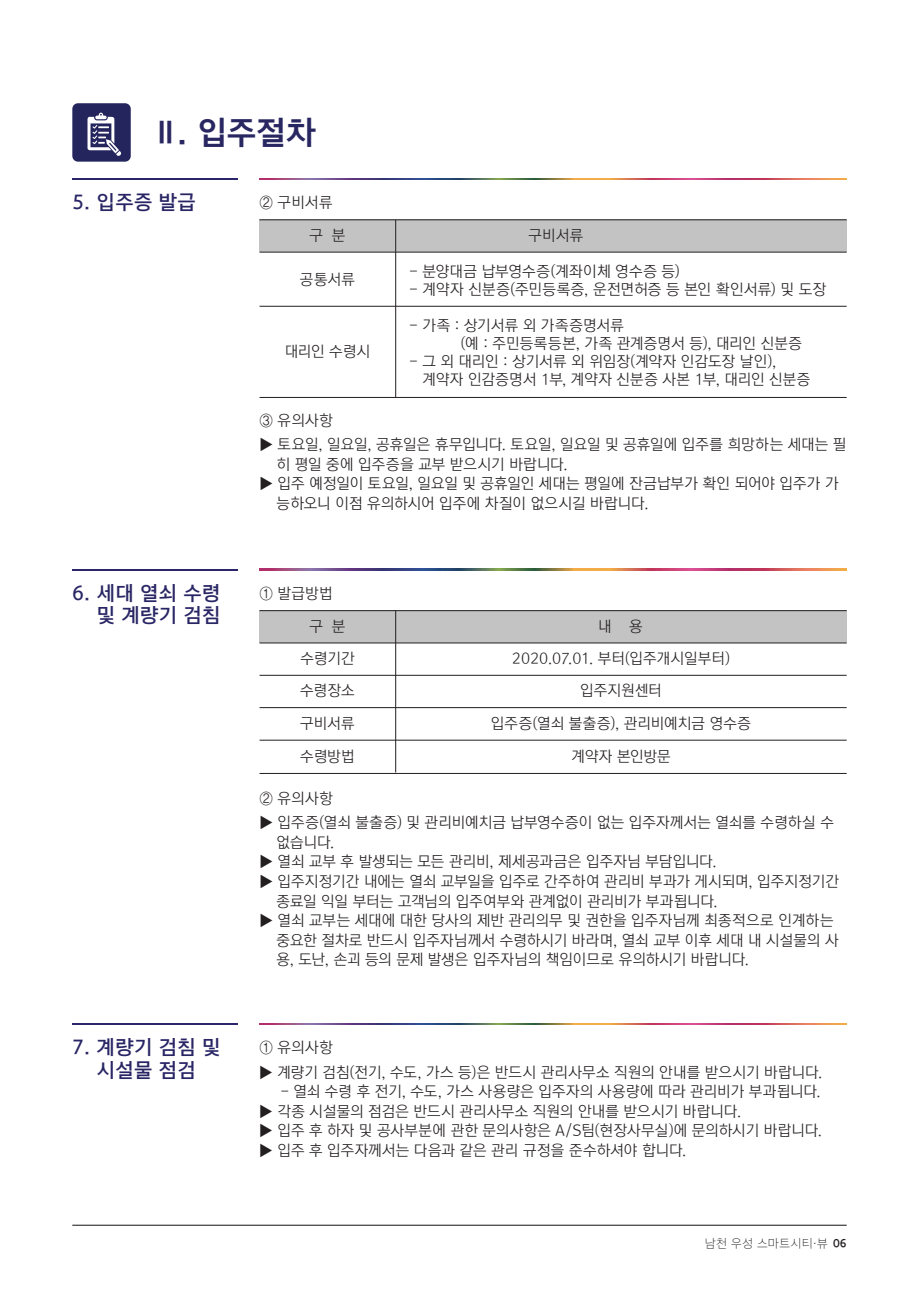
<style>
.page{position:relative;width:919px;height:1289px;background:#fff}
.page>*{position:absolute;margin:0;border:0;box-sizing:border-box;transform-origin:0 0}
.t1{font:31.5px "TTM Gothic B";color:#282761}
.t2{font:19.5px/22.6px "TTM Gothic SB";letter-spacing:.02em;color:#292665;text-align:right}
.t3{font:15.15px "Rix M Go L";letter-spacing:.01em;color:#231f20}
.t4{font:15px/19.5px "Rix M Go L";letter-spacing:.01em;color:#231f20}
.t5{font:15px "Rix M Go L";letter-spacing:.005em;color:#201c1d}
.t6{font:12px "TTM Gothic UL";color:#231f20}
.s1{color:#231f20}
.s2{font-family:"H Dharmony M"}
</style>
<div class="page">
<hr style="left:72px;top:1224px;width:774px;height:1px;background:#231f20">
<svg style="left:259px;top:1023px;width:587px;height:1px"></svg>
<hr style="left:72px;top:1023px;width:166px;height:1px;background:#2b2569">
<svg style="left:259px;top:178px;width:587px;height:1px"></svg>
<hr style="left:72px;top:178px;width:166px;height:1px;background:#2b2569">
<hr style="left:259px;top:773px;width:587px;height:1px;background:#231f20">
<div style="left:259px;top:610px;width:587px;height:33px;background:#c3c3c3"></div>
<hr style="left:259px;top:610px;width:587px;height:1px;background:#231f20">
<hr style="left:259px;top:642px;width:587px;height:1px;background:#231f20">
<hr style="left:259px;top:675px;width:587px;height:1px;background:#231f20">
<hr style="left:259px;top:707px;width:587px;height:1px;background:#231f20">
<hr style="left:259px;top:740px;width:587px;height:1px;background:#231f20">
<hr style="left:395px;top:610px;width:1px;height:162px;background:#231f20">
<div style="left:259px;top:220px;width:136px;height:32px;background:#c3c3c3"></div>
<div style="left:395px;top:220px;width:226px;height:32px;background:#c3c3c3"></div>
<div style="left:621px;top:220px;width:225px;height:32px;background:#c3c3c3"></div>
<hr style="left:259px;top:219px;width:587px;height:1px;background:#231f20">
<hr style="left:259px;top:252px;width:587px;height:1px;background:#231f20">
<hr style="left:259px;top:306px;width:587px;height:1px;background:#231f20">
<hr style="left:259px;top:397px;width:587px;height:1px;background:#231f20">
<hr style="left:395px;top:220px;width:1px;height:177px;background:#231f20">
<svg style="left:259px;top:569px;width:587px;height:1px"></svg>
<hr style="left:72px;top:569px;width:166px;height:1px;background:#2b2569">
<div style="left:72px;top:103px;width:59px;height:59px;background:#25255e;border-radius:6px"></div>
<svg style="left:87px;top:112px;width:34px;height:44px"></svg>
<h1 class="t1" style="left:151px;top:117px;width:166px">Ⅱ. 입주절차</h1>
<h2 class="t2" style="left:72px;top:191px;width:125px">5. 입주증 발급</h2>
<p class="t4" style="left:259px;top:193px;width:74px">② 구비서류</p>
<p class="t4" style="left:309px;top:226px;width:37px">구 분</p>
<p class="t4" style="left:300px;top:270px;width:56px">공통서류</p>
<p class="t4" style="left:285px;top:342px;width:87px">대리인 수령시</p>
<p class="t4" style="left:259px;top:410px;width:74px">③ 유의사항</p>
<p class="t4" style="left:528px;top:226px;width:56px">구비서류</p>
<p class="t3" style="left:409px;top:263px;width:271px">- 분양대금 납부영수증(계좌이체 영수증 등)</p>
<p class="t3" style="left:409px;top:281px;width:418px">- 계약자 신분증(주민등록증, 운전면허증 등 본인 확인서류) 및 도장</p>
<p class="t4" style="left:461px;top:317px;width:342px;line-height:18px;text-indent:-51px">- 가족 : 상기서류 외 가족증명서류<br>(예 : 주민등록등본, 가족 관계증명서 등), 대리인 신분증</p>
<p class="t4" style="left:422px;top:353px;width:389px;line-height:18px;text-indent:-13px">- 그 외 대리인 : 상기서류 외 위임장(계약자 인감도장 날인), 계약자 인감증명서 1부, 계약자 신분증 사본 1부, 대리인 신분증</p>
<p class="t4" style="left:259px;top:435px;width:588px">▶ 토요일, 일요일, 공휴일은 휴무입니다. 토요일, 일요일 및 공휴일에 입주를 희망하는 세대는 필</p>
<p class="t4" style="left:276px;top:454px;width:292px">히 평일 중에 입주증을 교부 받으시기 바랍니다.</p>
<p class="t5" style="left:259px;top:475px;width:580px"><span class="s1">▶</span> 입주 예정일이 토요일, 일요일 및 공휴일인 세대는 평일에 잔금납부가 확인 되어야 입주가 가</p>
<p class="t5" style="left:276px;top:495px;width:373px">능하오니 이점 유의하시어 입주에 차질이 없으시길 바랍니다.</p>
<h2 class="t2" style="left:73px;top:582px;width:149px">6. 세대 열쇠 수령 및 계량기 검침</h2>
<p class="t4" style="left:259px;top:584px;width:74px">① 발급방법</p>
<p class="t4" style="left:309px;top:617px;width:37px">구 분</p>
<p class="t4" style="left:300px;top:649px;width:56px">수령기간</p>
<p class="t4" style="left:300px;top:681px;width:56px">수령장소</p>
<p class="t4" style="left:300px;top:713px;width:56px">구비서류</p>
<p class="t4" style="left:300px;top:746px;width:56px">수령방법</p>
<p class="t4" style="left:598px;top:616px;width:46px">내 용</p>
<p class="t4" style="left:512px;top:649px;width:220px">2020.07.01. 부터(입주개시일부터)</p>
<p class="t4" style="left:580px;top:681px;width:83px">입주지원센터</p>
<p class="t4" style="left:491px;top:707px;width:261px;line-height:33px;text-align:center">입주증(열쇠 불출증), 관리비예치금 영수증 계약자 본인방문</p>
<p class="t4" style="left:259px;top:786px;width:575px;line-height:24.3px">② 유의사항<br>▶ 입주증(열쇠 불출증) 및 관리비예치금 납부영수증이 없는 입주자께서는 열쇠를 수령하실 수</p>
<p class="t4" style="left:276px;top:832px;width:59px">없습니다.</p>
<p class="t4" style="left:259px;top:852px;width:458px">▶ 열쇠 교부 후 발생되는 모든 관리비, 제세공과금은 입주자님 부담입니다.</p>
<p class="t4" style="left:259px;top:871px;width:581px">▶ 입주지정기간 내에는 열쇠 교부일을 입주로 간주하여 관리비 부과가 게시되며, 입주지정기간</p>
<p class="t4" style="left:276px;top:891px;width:442px">종료일 익일 부터는 고객님의 입주여부와 관계없이 관리비가 부과됩니다.</p>
<p class="t4" style="left:259px;top:910px;width:575px">▶ 열쇠 교부는 세대에 대한 당사의 제반 관리의무 및 권한을 입주자님께 최종적으로 인계하는</p>
<p class="t4" style="left:276px;top:930px;width:563px">중요한 절차로 반드시 입주자님께서 수령하시기 바라며, 열쇠 교부 이후 세대 내 시설물의 사</p>
<p class="t4" style="left:276px;top:949px;width:474px">용, 도난, 손괴 등의 문제 발생은 입주자님의 책임이므로 유의하시기 바랍니다.</p>
<h2 class="t2" style="left:72px;top:1036px;width:149px">7. 계량기 검침 및</h2>
<p class="t4" style="left:259px;top:1038px;width:74px">① 유의사항</p>
<h2 class="t2" style="left:97px;top:1058px;width:101px">시설물 점검</h2>
<p class="t4" style="left:259px;top:1062px;width:564px">▶ 계량기 검침(전기, 수도, 가스 등)은 반드시 관리사무소 직원의 안내를 받으시기 바랍니다.</p>
<p class="t4" style="left:259px;top:1082px;width:564px;text-indent:21px">- 열쇠 수령 후 전기, 수도, 가스 사용량은 입주자의 사용량에 따라 관리비가 부과됩니다. ▶ 각종 시설물의 점검은 반드시 관리사무소 직원의 안내를 받으시기 바랍니다.<br>▶ 입주 후 하자 및 공사부분에 관한 문의사항은 A/S팀(현장사무실)에 문의하시기 바랍니다. ▶ 입주 후 입주자께서는 다음과 같은 관리 규정을 준수하셔야 합니다.</p>
<p class="t6" style="left:704px;top:1237px;width:143px">남천 우성 스마트시티·뷰 <span class="s2">06</span></p>
</div>
